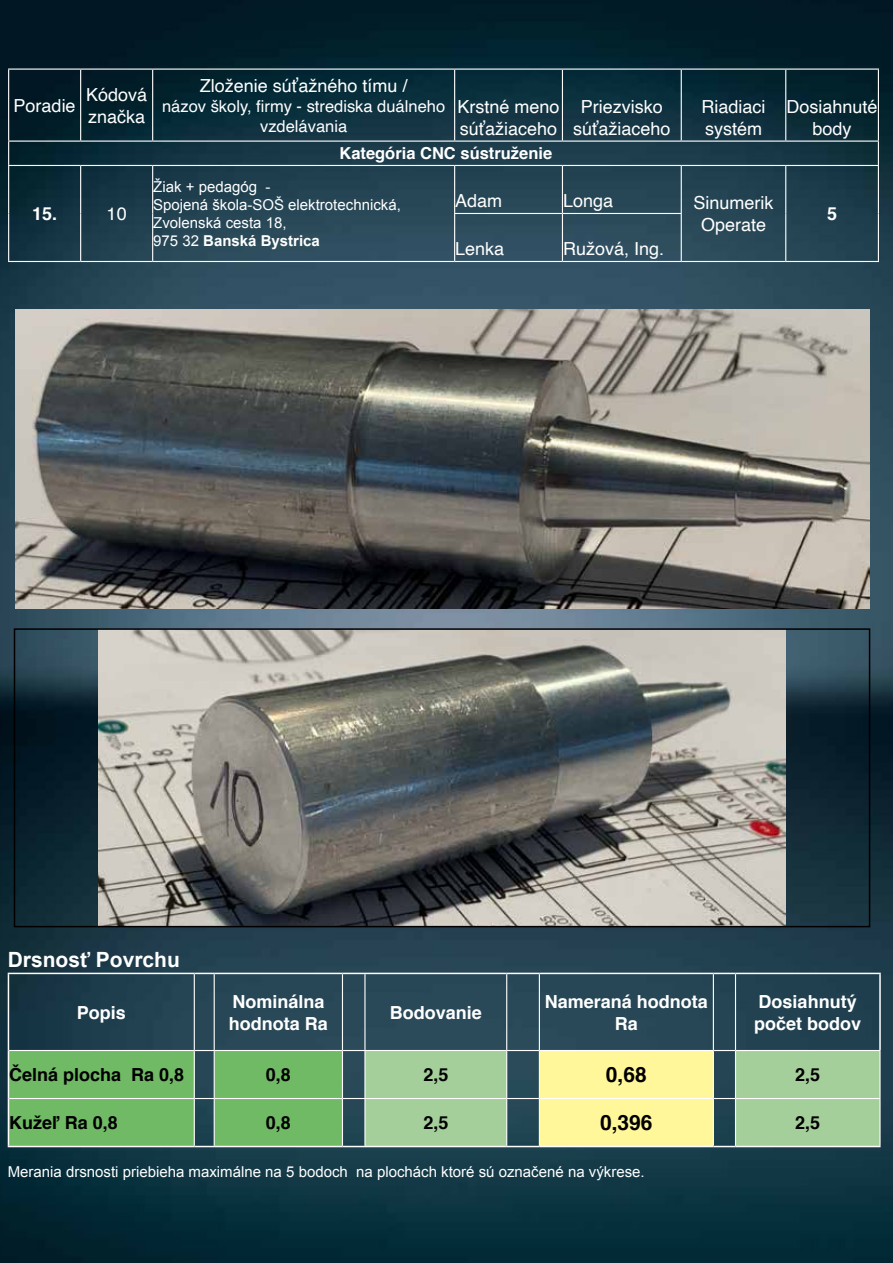
<style>
.page{position:relative;width:893px;height:1263px;background:#fff}
.page>*{position:absolute;margin:0;border:0;box-sizing:border-box;transform-origin:0 0}
.t1{font:700 21px "Arial";color:#fff}
.t2{font:700 21px "Helvetica";color:#000}
.t3{font:18px/21.6px "Helvetica";color:#fff}
.t4{font:700 18px/21.6px "Helvetica";color:#fff}
.t5{font:700 18px "Helvetica";color:#000}
.t6{font:16.5px/19.8px "Helvetica";color:#fff;text-align:center}
.t7{font:700 16.5px "Helvetica";color:#fff}
.t8{font:15px/18px "Arial";color:#fff}
.s1{font-weight:700}
</style>
<div class="page">
<img style="left:0;top:0;width:893px;height:1263px">
<svg style="left:8px;top:142px;width:1px;height:23px"></svg>
<svg style="left:878px;top:142px;width:1px;height:23px"></svg>
<hr style="left:80px;top:166px;width:1px;height:47px;background:#fff">
<hr style="left:152px;top:166px;width:1px;height:47px;background:#fff">
<hr style="left:454px;top:166px;width:1px;height:47px;background:#fff">
<hr style="left:80px;top:213px;width:1px;height:48px;background:#fff">
<hr style="left:152px;top:213px;width:1px;height:48px;background:#fff">
<hr style="left:454px;top:214px;width:1px;height:47px;background:#fff">
<hr style="left:681px;top:165px;width:105px;height:1px;background:#fff">
<hr style="left:681px;top:261px;width:105px;height:1px;background:#fff">
<hr style="left:8px;top:165px;width:73px;height:1px;background:#fff">
<hr style="left:8px;top:166px;width:1px;height:47px;background:#fff">
<hr style="left:81px;top:165px;width:72px;height:1px;background:#fff">
<hr style="left:153px;top:165px;width:302px;height:1px;background:#fff">
<hr style="left:455px;top:165px;width:107px;height:1px;background:#fff">
<hr style="left:562px;top:165px;width:119px;height:1px;background:#fff">
<hr style="left:786px;top:165px;width:93px;height:1px;background:#fff">
<hr style="left:878px;top:166px;width:1px;height:47px;background:#fff">
<hr style="left:8px;top:213px;width:1px;height:48px;background:#fff">
<hr style="left:454px;top:213px;width:108px;height:1px;background:#fff">
<hr style="left:562px;top:213px;width:120px;height:1px;background:#fff">
<hr style="left:878px;top:213px;width:1px;height:48px;background:#fff">
<hr style="left:8px;top:261px;width:73px;height:1px;background:#fff">
<hr style="left:81px;top:261px;width:72px;height:1px;background:#fff">
<hr style="left:153px;top:261px;width:302px;height:1px;background:#fff">
<hr style="left:455px;top:261px;width:107px;height:1px;background:#fff">
<hr style="left:562px;top:261px;width:119px;height:1px;background:#fff">
<hr style="left:786px;top:261px;width:93px;height:1px;background:#fff">
<hr style="left:562px;top:166px;width:1px;height:47px;background:#fff">
<hr style="left:562px;top:214px;width:1px;height:47px;background:#fff">
<hr style="left:681px;top:166px;width:1px;height:47px;background:#fff">
<hr style="left:785px;top:166px;width:1px;height:47px;background:#fff">
<hr style="left:681px;top:214px;width:1px;height:47px;background:#fff">
<hr style="left:785px;top:213px;width:1px;height:48px;background:#fff">
<hr style="left:8px;top:69px;width:73px;height:1px;background:#fff">
<hr style="left:8px;top:70px;width:1px;height:71px;background:#fff">
<hr style="left:81px;top:69px;width:72px;height:1px;background:#fff">
<hr style="left:681px;top:69px;width:105px;height:1px;background:#fff">
<hr style="left:8px;top:141px;width:73px;height:1px;background:#fff">
<hr style="left:81px;top:141px;width:72px;height:1px;background:#fff">
<hr style="left:681px;top:141px;width:105px;height:1px;background:#fff">
<hr style="left:455px;top:69px;width:107px;height:1px;background:#fff">
<hr style="left:455px;top:141px;width:107px;height:1px;background:#fff">
<hr style="left:562px;top:69px;width:119px;height:1px;background:#fff">
<hr style="left:562px;top:70px;width:1px;height:71px;background:#fff">
<hr style="left:681px;top:70px;width:1px;height:71px;background:#fff">
<hr style="left:562px;top:141px;width:119px;height:1px;background:#fff">
<hr style="left:80px;top:70px;width:1px;height:71px;background:#fff">
<hr style="left:153px;top:69px;width:302px;height:1px;background:#fff">
<hr style="left:152px;top:70px;width:1px;height:71px;background:#fff">
<hr style="left:454px;top:70px;width:1px;height:71px;background:#fff">
<hr style="left:153px;top:141px;width:302px;height:1px;background:#fff">
<hr style="left:786px;top:69px;width:93px;height:1px;background:#fff">
<hr style="left:785px;top:70px;width:1px;height:71px;background:#fff">
<hr style="left:878px;top:70px;width:1px;height:71px;background:#fff">
<hr style="left:786px;top:141px;width:93px;height:1px;background:#fff">
<svg style="left:366px;top:1051px;width:513px;height:95px;background:#97c094"></svg>
<hr style="left:8px;top:973px;width:186px;height:1px;background:#fff">
<hr style="left:8px;top:974px;width:1px;height:76px;background:#fff">
<svg style="left:194px;top:973px;width:20px;height:1px"></svg>
<hr style="left:214px;top:973px;width:128px;height:1px;background:#fff">
<svg style="left:342px;top:973px;width:23px;height:1px"></svg>
<hr style="left:365px;top:973px;width:142px;height:1px;background:#fff">
<hr style="left:507px;top:973px;width:32px;height:1px;background:#fff">
<hr style="left:539px;top:973px;width:174px;height:1px;background:#fff">
<svg style="left:713px;top:973px;width:22px;height:1px"></svg>
<hr style="left:735px;top:973px;width:146px;height:1px;background:#fff">
<hr style="left:879px;top:974px;width:2px;height:76px;background:#fff">
<hr style="left:365px;top:1146px;width:142px;height:1px;background:#fff">
<hr style="left:507px;top:1146px;width:32px;height:1px;background:#fff">
<hr style="left:735px;top:1146px;width:146px;height:1px;background:#fff">
<hr style="left:365px;top:1050px;width:142px;height:1px;background:#fff">
<hr style="left:507px;top:1050px;width:32px;height:1px;background:#fff">
<hr style="left:506px;top:1051px;width:1px;height:47px;background:#fff">
<hr style="left:735px;top:1050px;width:146px;height:1px;background:#fff">
<hr style="left:879px;top:1051px;width:2px;height:47px;background:#fff">
<hr style="left:506px;top:1099px;width:1px;height:47px;background:#fff">
<hr style="left:879px;top:1099px;width:2px;height:47px;background:#fff">
<hr style="left:365px;top:1098px;width:142px;height:1px;background:#fff">
<hr style="left:507px;top:1098px;width:32px;height:1px;background:#fff">
<svg style="left:539px;top:1050px;width:196px;height:97px;background:#e9e597"></svg>
<hr style="left:735px;top:1098px;width:146px;height:1px;background:#fff">
<svg style="left:8px;top:1050px;width:357px;height:97px;background:#6eaf6a"></svg>
<hr style="left:342px;top:1051px;width:1px;height:47px;background:#fff">
<hr style="left:364px;top:1051px;width:2px;height:47px;background:#fff">
<hr style="left:735px;top:1051px;width:1px;height:47px;background:#fff">
<hr style="left:342px;top:1099px;width:1px;height:47px;background:#fff">
<hr style="left:364px;top:1099px;width:2px;height:47px;background:#fff">
<hr style="left:735px;top:1099px;width:1px;height:47px;background:#fff">
<hr style="left:214px;top:974px;width:1px;height:76px;background:#fff">
<hr style="left:342px;top:974px;width:1px;height:76px;background:#fff">
<hr style="left:194px;top:974px;width:1px;height:76px;background:#fff">
<hr style="left:364px;top:974px;width:2px;height:76px;background:#fff">
<hr style="left:506px;top:974px;width:1px;height:76px;background:#fff">
<hr style="left:539px;top:974px;width:1px;height:76px;background:#fff">
<hr style="left:713px;top:974px;width:1px;height:76px;background:#fff">
<hr style="left:735px;top:974px;width:1px;height:76px;background:#fff">
<img style="left:99px;top:631px;width:687px;height:293px">
<div style="left:14px;top:628px;width:856px;height:299px;border:2px solid #000"></div>
<img style="left:15px;top:310px;width:855px;height:298px">
<p class="t3" style="left:14px;top:95px;width:64px">Poradie</p>
<p class="t3" style="left:86px;top:84px;width:63px">Kódová značka</p>
<p class="t3" style="left:200px;top:75px;width:209px">Zloženie súťažného tímu /</p>
<p class="t6" style="left:162px;top:97px;width:285px">názov školy, firmy - strediska duálneho vzdelávania</p>
<p class="t3" style="left:457px;top:97px;width:104px">Krstné meno súťažiaceho</p>
<p class="t3" style="left:573px;top:97px;width:99px;text-align:center">Priezvisko súťažiaceho</p>
<p class="t3" style="left:701px;top:97px;width:66px">Riadiaci systém</p>
<p class="t3" style="left:787px;top:97px;width:93px;text-align:center">Dosiahnuté body</p>
<p class="t7" style="left:339px;top:140px;width:214px">Kategória CNC sústruženie</p>
<p class="t4" style="left:32px;top:203px;width:27px">15.</p>
<p class="t3" style="left:107px;top:204px;width:22px">10</p>
<p class="t8" style="left:153px;top:178px;width:249px">Žiak + pedagóg -<br>Spojená škola-SOŠ elektrotechnická,<br>Zvolenská cesta 18,<br>975 32 <span class="s1">Banská Bystrica</span></p>
<p class="t3" style="left:455px;top:191px;width:49px">Adam</p>
<p class="t3" style="left:563px;top:191px;width:52px">Longa</p>
<p class="t3" style="left:693px;top:193px;width:82px;text-align:center">Sinumerik<br>Operate</p>
<p class="t4" style="left:827px;top:203px;width:12px">5</p>
<p class="t3" style="left:455px;top:239px;width:51px">Lenka</p>
<p class="t3" style="left:563px;top:239px;width:103px">Ružová, Ing.</p>
<h1 class="t1" style="left:8px;top:945px;width:174px">Drsnosť Povrchu</h1>
<p class="t4" style="left:77px;top:1002px;width:51px">Popis</p>
<p class="t4" style="left:229px;top:991px;width:100px">Nominálna hodnota Ra</p>
<p class="t4" style="left:390px;top:1002px;width:94px">Bodovanie</p>
<p class="t4" style="left:545px;top:991px;width:165px;text-align:center">Nameraná hodnota<br>Ra</p>
<p class="t4" style="left:754px;top:991px;width:109px">Dosiahnutý počet bodov</p>
<p class="t5" style="left:9px;top:1060px;width:177px">Čelná plocha Ra 0,8</p>
<p class="t5" style="left:266px;top:1060px;width:27px">0,8</p>
<p class="t5" style="left:423px;top:1060px;width:27px">2,5</p>
<h1 class="t2" style="left:606px;top:1058px;width:42px">0,68</h1>
<p class="t5" style="left:795px;top:1060px;width:27px">2,5</p>
<p class="t5" style="left:9px;top:1108px;width:110px">Kužeľ Ra 0,8</p>
<p class="t5" style="left:266px;top:1108px;width:27px">0,8</p>
<p class="t5" style="left:423px;top:1108px;width:27px">2,5</p>
<h1 class="t2" style="left:600px;top:1106px;width:54px">0,396</h1>
<p class="t5" style="left:795px;top:1108px;width:27px">2,5</p>
<p class="t8" style="left:8px;top:1163px;width:638px">Merania drsnosti priebieha maximálne na 5 bodoch na plochách ktoré sú označené na výkrese.</p>
</div>
